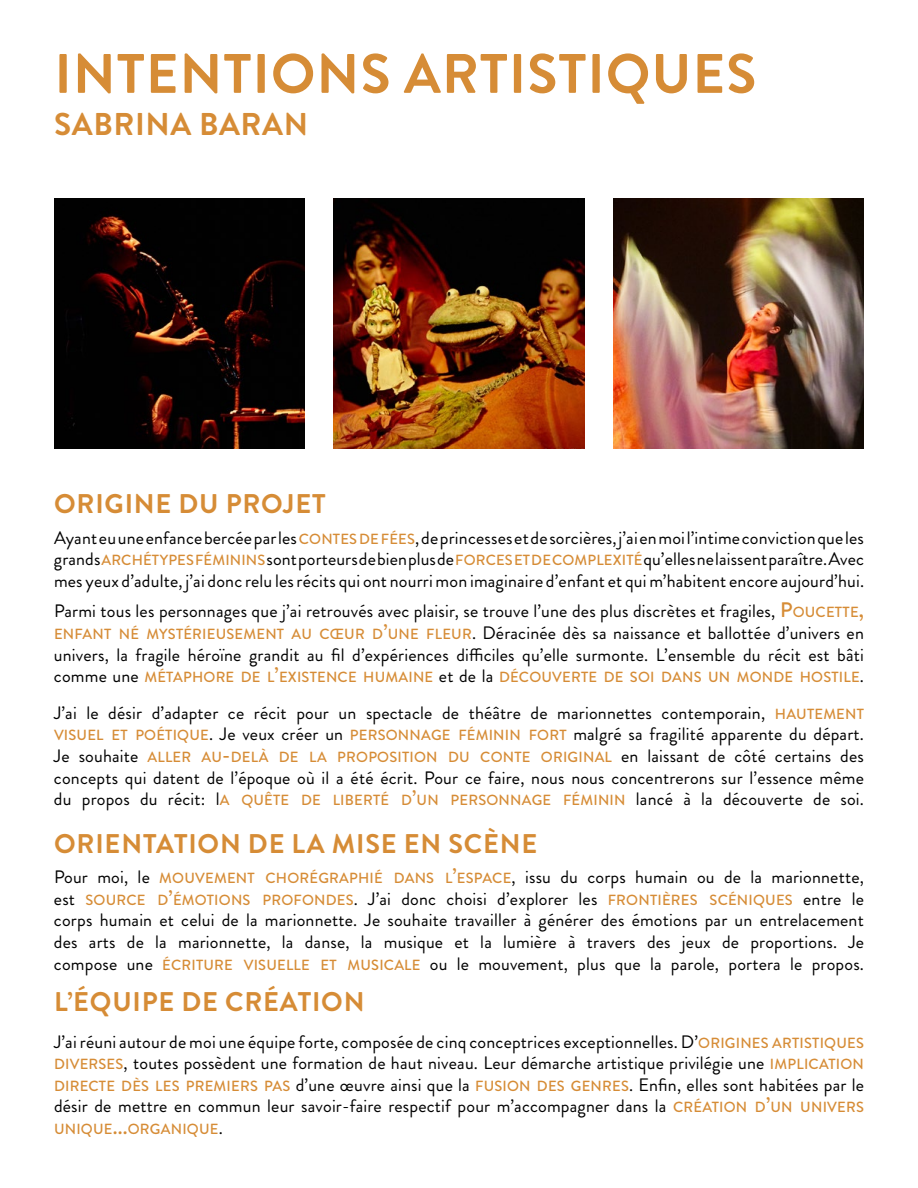
<style>
.page{position:relative;width:918px;height:1188px;background:#fff}
.page>*{position:absolute;margin:0;border:0;box-sizing:border-box;transform-origin:0 0}
.t1{font:700 55.5px "Brandon Grotesque";letter-spacing:.02em;color:#d68c36}
.t2{font:700 31.5px "Brandon Grotesque";letter-spacing:.02em;color:#d68c36}
.t3{font:700 27px "Brandon Grotesque";letter-spacing:.03em;color:#d68c36}
.t4{font:18px/21.6px "Brandon Grotesque";letter-spacing:.01em;color:#000;text-align:justify}
.t5{font:500 14.7px "Brandon Grotesque";letter-spacing:.015em;color:#d68c36}
.s1{font-weight:500;font-size:14.7px;color:#d68c36}
.s2{font-weight:500;font-size:21px;color:#d68c36}
.s3{font-weight:400;font-size:18px;color:#000}
.s4{font-size:21px}
</style>
<div class="page">
<img style="left:54px;top:198px;width:250px;height:250px">
<img style="left:614px;top:198px;width:250px;height:250px">
<img style="left:334px;top:198px;width:250px;height:250px">
<h1 class="t1" style="left:54px;top:35px;width:703px">INTENTIONS ARTISTIQUES</h1>
<h2 class="t2" style="left:54px;top:102px;width:255px">SABRINA BARAN</h2>
<h3 class="t3" style="left:54px;top:485px;width:273px">ORIGINE DU PROJET</h3>
<p class="t4" style="left:54px;top:527px;width:812px">Ayant eu une enfance bercée par les <span class="s1">CONTESDEFÉES</span>, de princesses et de sorcières, j’ai en moi l’intime conviction que les grands <span class="s1">ARCHÉTYPESFÉMININS</span> sont porteurs de bien plus de <span class="s1">FORCESETDECOMPLEXITÉ</span> qu’elles ne laissent paraître. Avec mes yeux d’adulte, j’ai donc relu les récits qui ont nourri mon imaginaire d’enfant et qui m’habitent encore aujourd’hui.</p>
<p class="t4" style="left:54px;top:601px;width:812px">Parmi tous les personnages que j’ai retrouvés avec plaisir, se trouve l’une des plus discrètes et fragiles, <span class="s2">P</span><span class="s1">OUCETTE</span><span class="s2">, </span><span class="s1">ENFANT NÉ MYSTÉRIEUSEMENT AU CŒUR D</span><span class="s2">’</span><span class="s1">UNE FLEUR</span>. Déracinée dès sa naissance et ballottée d’univers en univers, la fragile héroïne grandit au fil d’expériences difficiles qu’elle surmonte. L’ensemble du récit est bâti</p>
<p class="t5" style="left:54px;top:667px;width:812px"><span class="s3">comme une</span> MÉTAPHORE DE L<span class="s4">’</span>EXISTENCE HUMAINE <span class="s3">et de la</span> DÉCOUVERTE DE SOI DANS UN MONDE HOSTILE<span class="s3">.</span></p>
<p class="t4" style="left:54px;top:702px;width:812px">J’ai le désir d’adapter ce récit pour un spectacle de théâtre de marionnettes contemporain, <span class="s1">HAUTEMENT<br>VISUEL ET POÉTIQUE</span>. Je veux créer un <span class="s1">PERSONNAGE FÉMININ FORT</span> malgré sa fragilité apparente du départ.</p>
<p class="t5" style="left:54px;top:747px;width:811px"><span class="s3">Je souhaite</span> ALLER AU<span class="s4">-</span>DELÀ DE LA PROPOSITION DU CONTE ORIGINAL <span class="s3">en laissant de côté certains des</span></p>
<p class="t4" style="left:54px;top:767px;width:812px">concepts qui datent de l’époque où il a été écrit. Pour ce faire, nous nous concentrerons sur l’essence même du propos du récit: l<span class="s1">A QUÊTE DE LIBERTÉ D</span><span class="s2">’</span><span class="s1">UN PERSONNAGE FÉMININ</span> lancé à la découverte de soi.</p>
<h3 class="t3" style="left:54px;top:824px;width:485px">ORIENTATION DE LA MISE EN SCÈNE</h3>
<p class="t4" style="left:54px;top:866px;width:811px">Pour moi, le <span class="s1">MOUVEMENT CHORÉGRAPHIÉ DANS L</span><span class="s2">’</span><span class="s1">ESPACE</span>, issu du corps humain ou de la marionnette,</p>
<p class="t5" style="left:54px;top:890px;width:812px"><span class="s3">est</span> SOURCE D<span class="s4">’</span>ÉMOTIONS PROFONDES<span class="s3">. J’ai donc choisi d’explorer les</span> FRONTIÈRES SCÉNIQUES <span class="s3">entre le</span></p>
<p class="t4" style="left:54px;top:910px;width:812px">corps humain et celui de la marionnette. Je souhaite travailler à générer des émotions par un entrelacement des arts de la marionnette, la danse, la musique et la lumière à travers des jeux de proportions. Je compose une <span class="s1">ÉCRITURE VISUELLE ET MUSICALE</span> ou le mouvement, plus que la parole, portera le propos.</p>
<h3 class="t3" style="left:54px;top:983px;width:312px">L’ÉQUIPE DE CRÉATION</h3>
<p class="t4" style="left:54px;top:1031px;width:812px">J’ai réuni autour de moi une équipe forte, composée de cinq conceptrices exceptionnelles. D’<span class="s1">ORIGINES ARTISTIQUES DIVERSES</span>, toutes possèdent une formation de haut niveau. Leur démarche artistique privilégie une <span class="s1">IMPLICATION DIRECTE DÈS LES PREMIERS PAS</span> d’une œuvre ainsi que la <span class="s1">FUSION DES GENRES</span>. Enfin, elles sont habitées par le désir de mettre en commun leur savoir-faire respectif pour m’accompagner dans la <span class="s1">CRÉATION D</span><span class="s2">’</span><span class="s1">UN UNIVERS</span></p>
<p class="t5" style="left:54px;top:1119px;width:170px">UNIQUE<span class="s4">...</span>ORGANIQUE<span class="s3">.</span></p>
</div>
